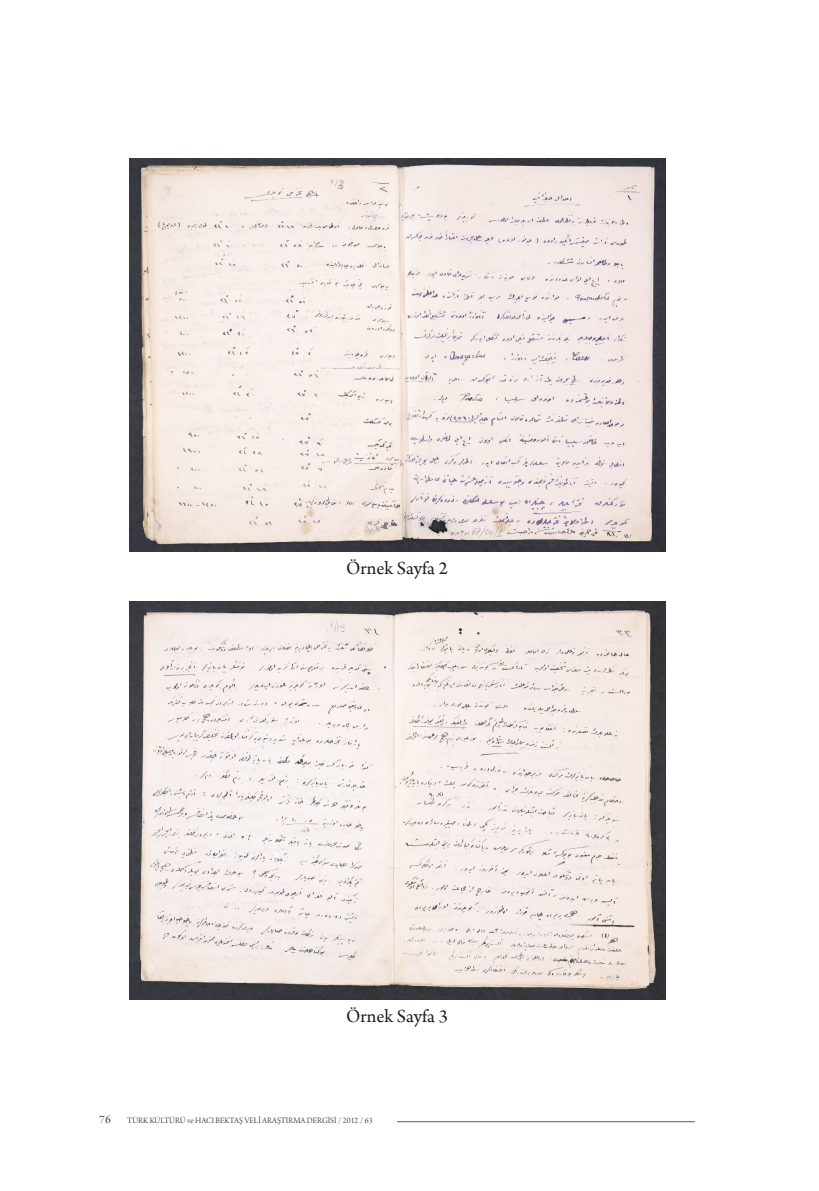
<style>
.page{position:relative;width:819px;height:1191px;background:#fff}
.page>*{position:absolute;margin:0;border:0;box-sizing:border-box;transform-origin:0 0}
.t1{font:19.25px "Arno Pro";color:#231f20}
.t2{font:12.25px "Arno Pro Smbd Display";color:#57585a}
.t3{font:8.75px "Arno Pro Light Display";color:#231f20}
</style>
<div class="page">
<hr style="left:397px;top:1121px;width:297px;height:1px;background:#57585a">
<img style="left:129px;top:159px;width:536px;height:392px">
<img style="left:129px;top:601px;width:536px;height:398px">
<h1 class="t1" style="left:346px;top:557px;width:103px">Örnek Sayfa 2</h1>
<h1 class="t1" style="left:346px;top:1005px;width:103px">Örnek Sayfa 3</h1>
<h2 class="t2" style="left:99px;top:1113px;width:13px">76</h2>
<p class="t3" style="left:127px;top:1116px;width:247px">TÜRK KÜLTÜRÜ ve HACI BEKTAŞ VELÎ ARAŞTIRMA DERGİSİ / 2012 / 63</p>
</div>
